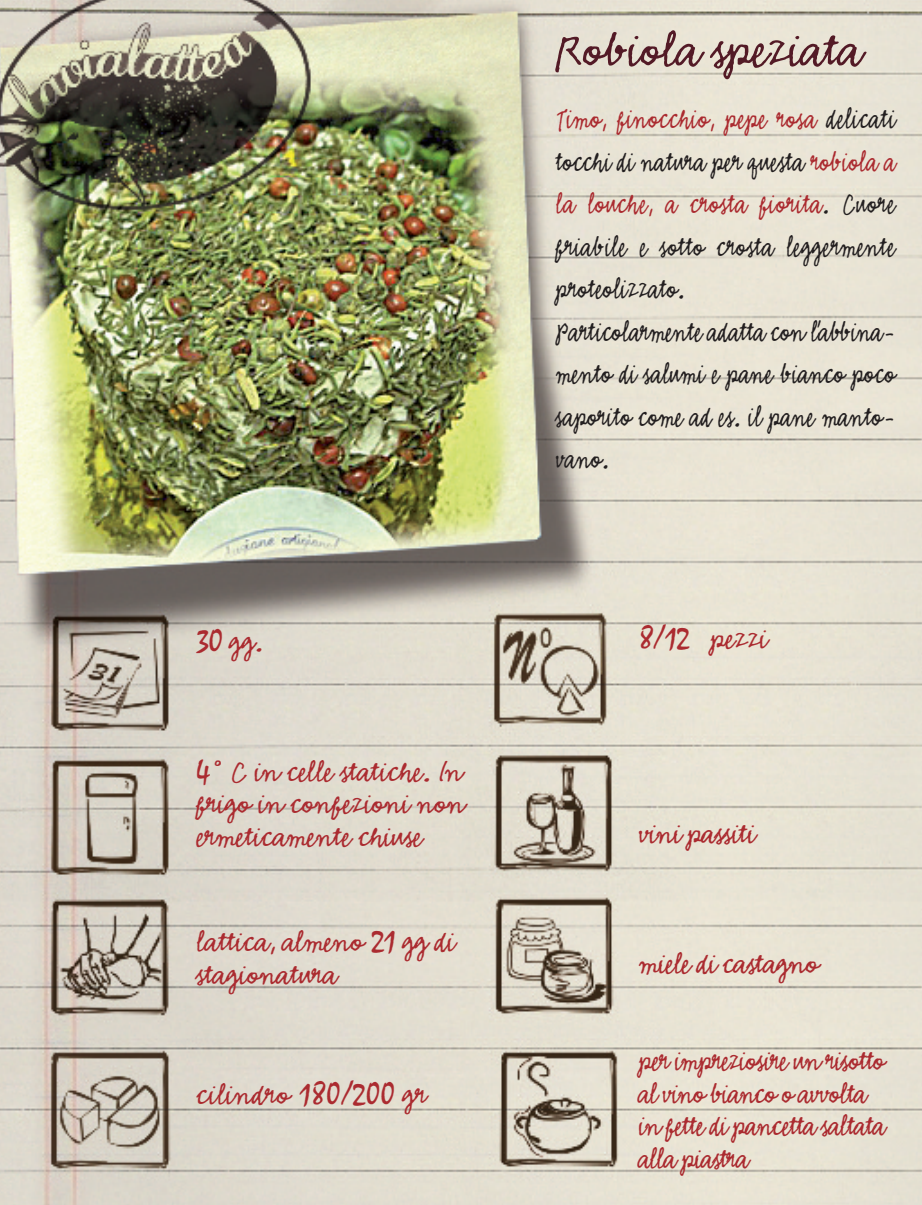
<style>
.page{position:relative;width:922px;height:1205px;background:#fff}
.page>*{position:absolute;margin:0;border:0;box-sizing:border-box;transform-origin:0 0}
.t1{font:55px "Emmascript MVB";letter-spacing:-.02em;color:#531a26}
.t2{font:32.5px/42.5px "Emmascript MVB";color:#231f20;scale:.8 1}
.t3{font:32.5px/32.5px "Emmascript MVB";letter-spacing:-.035em;color:#ab2b30;text-align:justify}
.t4{font:32.5px/32.5px "Emmascript MVB";letter-spacing:-.035em;color:#ab2b30;scale:.9 1}
.t5{font:32.5px "Emmascript MVB";color:#ab2b30}
.s1{font-family:"Mistral"}
.s2{color:#ab2b30}
</style>
<div class="page">
<img style="left:0;top:0;width:921px;height:1205px">
<p class="t3" style="left:197px;top:623px;width:70px"><span class="s1">30</span> gg.</p>
<p class="t3" style="left:197px;top:753px;width:270px"><span class="s1">4°</span> C in celle statiche. In frigo in confezioni non ermeticamente chiuse</p>
<p class="t3" style="left:197px;top:923px;width:261px">lattica, almeno <span class="s1">21</span> gg di stagionatura</p>
<p class="t5" style="left:197px;top:1073px;width:232px">cilindro <span class="s1">180/200</span> gr</p>
<h1 class="t1" style="left:556px;top:15px;width:309px">Robiola speziata</h1>
<p class="t2" style="left:556px;top:96px;width:426px"><span class="s2">Timo, finocchio, pepe rosa</span> delicati tocchi di natura per questa <span class="s2">robiola a la louche, a crosta fiorita</span>. Cuore friabile e sotto crosta leggermente proteolizzato.<br>Particolarmente adatta con l’abbina&shy;mento di salumi e pane bianco poco saporito come ad es. il pane manto&shy;vano.</p>
<p class="t3" style="left:639px;top:620px;width:131px"><span class="s1">8/12</span> pezzi</p>
<p class="t3" style="left:639px;top:815px;width:119px">vini passiti</p>
<p class="t3" style="left:639px;top:945px;width:182px">miele di castagno</p>
<p class="t4" style="left:639px;top:1042px;width:276px">per impreziosire un risotto al vino bianco o avvolta in fette di pancetta saltata alla piastra</p>
</div>
